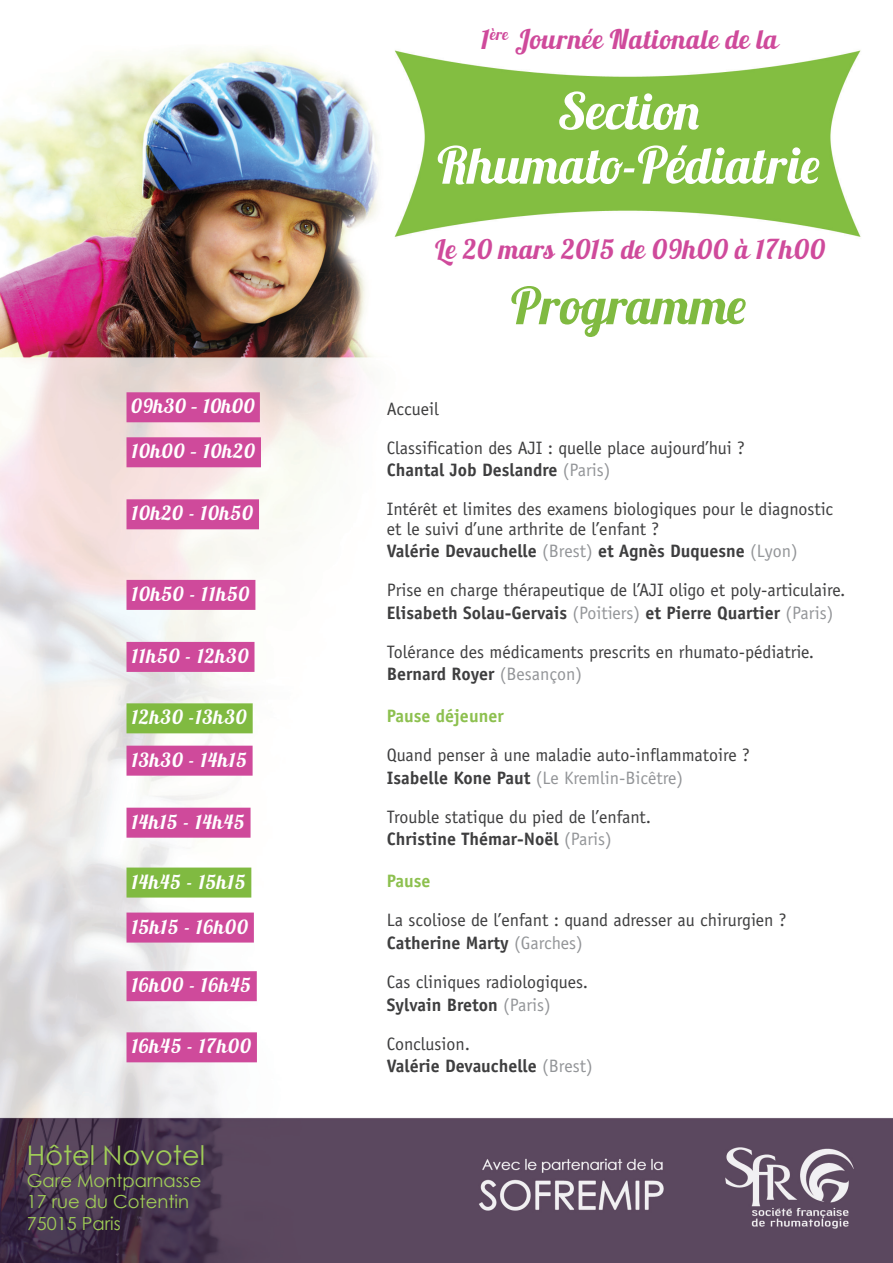
<style>
.page{position:relative;width:893px;height:1263px;background:#fff}
.page>*{position:absolute;margin:0;border:0;box-sizing:border-box;transform-origin:0 0}
.t1{font:51px/54px "Lobster 1.3";letter-spacing:.005em;color:#fff;text-align:center}
.t2{font:51px "Lobster 1.3";color:#80ba41}
.t3{font:27px "Lobster 1.3";letter-spacing:.025em;color:#cf4a9b}
.t4{font:27px "Century Gothic";color:#a0ce57}
.t5{font:19.5px/42.3px "Lobster 1.3";letter-spacing:.05em;color:#fff}
.t6{font:18px/22.5px "Officina Sans";color:#3e3e3f}
.t7{font:18px/21.6px "Century Gothic";color:#a0ce57}
.t8{font:700 18px/22.5px "Officina Sans";color:#3e3e3f}
.t9{font:700 18px "Officina Sans";color:#8dc04f}
.s1{font-weight:700}
.s2{color:#939598}
.s3{font-weight:400}
.s4{font-weight:400;color:#939598}
</style>
<div class="page">
<img style="left:0;top:49px;width:893px;height:1214px">
<div style="left:126px;top:392px;width:134px;height:30px;background:#cf4a9b"></div>
<div style="left:126px;top:437px;width:135px;height:30px;background:#cf4a9b"></div>
<div style="left:126px;top:499px;width:133px;height:30px;background:#cf4a9b"></div>
<div style="left:126px;top:580px;width:129px;height:30px;background:#cf4a9b"></div>
<div style="left:126px;top:642px;width:128px;height:30px;background:#cf4a9b"></div>
<div style="left:126px;top:703px;width:127px;height:30px;background:#80ba41"></div>
<div style="left:126px;top:746px;width:127px;height:30px;background:#cf4a9b"></div>
<div style="left:126px;top:808px;width:125px;height:30px;background:#cf4a9b"></div>
<div style="left:126px;top:867px;width:125px;height:30px;background:#80ba41"></div>
<div style="left:126px;top:912px;width:128px;height:30px;background:#cf4a9b"></div>
<div style="left:126px;top:971px;width:131px;height:30px;background:#cf4a9b"></div>
<div style="left:126px;top:1032px;width:131px;height:30px;background:#cf4a9b"></div>
<p class="t5" style="left:131px;top:385px;width:125px">09h30 – 10h00</p>
<p class="t5" style="left:132px;top:430px;width:125px">10h00 – 10h20</p>
<p class="t5" style="left:132px;top:492px;width:123px">10h20 - 10h50</p>
<p class="t5" style="left:132px;top:572px;width:119px">10h50 - 11h50</p>
<p class="t5" style="left:132px;top:634px;width:118px">11h50 - 12h30</p>
<p class="t5" style="left:132px;top:696px;width:116px">12h30 -13h30<br>13h30 - 14h15</p>
<p class="t5" style="left:132px;top:800px;width:114px">14h15 - 14h45</p>
<p class="t5" style="left:132px;top:860px;width:115px">14h45 - 15h15</p>
<p class="t5" style="left:132px;top:905px;width:117px">15h15 - 16h00</p>
<p class="t5" style="left:132px;top:964px;width:120px">16h00 - 16h45</p>
<p class="t5" style="left:132px;top:1025px;width:121px">16h45 - 17h00</p>
<h2 class="t4" style="left:27px;top:1136px;width:180px">Hôtel Novotel</h2>
<p class="t7" style="left:27px;top:1169px;width:176px">Gare Montparnasse<br>17 rue du Cotentin<br>75015 Paris</p>
<h2 class="t3" style="left:481px;top:22px;width:298px">1<sup>ère</sup> Journée Nationale de la</h2>
<h1 class="t1" style="left:437px;top:84px;width:384px">Section<br>Rhumato-Pédiatrie</h1>
<h2 class="t3" style="left:435px;top:232px;width:391px">Le 20 mars 2015 de 09h00 à 17h00</h2>
<h1 class="t2" style="left:511px;top:273px;width:237px">Programme</h1>
<p class="t6" style="left:387px;top:389px;width:359px;line-height:39px">Accueil<br>Classification des AJI : quelle place aujourd’hui ?</p>
<p class="t6" style="left:387px;top:451px;width:448px;line-height:39px"><span class="s1">Chantal Job Deslandre</span> <span class="s2">(Paris)<br></span>Intérêt et limites des examens biologiques pour le diagnostic</p>
<p class="t6" style="left:387px;top:518px;width:412px">et le suivi d’une arthrite de l’enfant ?<br><span class="s1">Valérie Devauchelle</span> <span class="s2">(Brest)</span> <span class="s1">et Agnès Duquesne</span> <span class="s2">(Lyon)</span></p>
<p class="t6" style="left:387px;top:579px;width:460px">Prise en charge thérapeutique de l’AJI oligo et poly-articulaire.<br><span class="s1">Elisabeth Solau-Gervais</span> <span class="s2">(Poitiers)</span> <span class="s1">et Pierre Quartier</span> <span class="s2">(Paris)</span></p>
<p class="t6" style="left:387px;top:641px;width:429px">Tolérance des médicaments prescrits en rhumato-pédiatrie.<br><span class="s1">Bernard Royer</span> <span class="s2">(Besançon)</span></p>
<p class="t9" style="left:387px;top:705px;width:118px">Pause déjeuner</p>
<p class="t6" style="left:387px;top:744px;width:364px">Quand penser à une maladie auto-inflammatoire ?<br><span class="s1">Isabelle Kone Paut</span> <span class="s2">(Le Kremlin-Bicêtre)</span></p>
<p class="t6" style="left:387px;top:806px;width:266px">Trouble statique du pied de l’enfant.<br><span class="s1">Christine Thémar-Noël</span> <span class="s2">(Paris)</span></p>
<p class="t9" style="left:387px;top:870px;width:45px">Pause</p>
<p class="t6" style="left:387px;top:909px;width:401px">La scoliose de l’enfant : quand adresser au chirurgien ?<br><span class="s1">Catherine Marty</span> <span class="s2">(Garches)</span></p>
<p class="t6" style="left:387px;top:971px;width:203px">Cas cliniques radiologiques.<br><span class="s1">Sylvain Breton</span> <span class="s2">(Paris)</span></p>
<p class="t8" style="left:387px;top:1032px;width:207px"><span class="s3">Conclusion.<br></span>Valérie Devauchelle <span class="s4">(Brest)</span></p>
</div>
